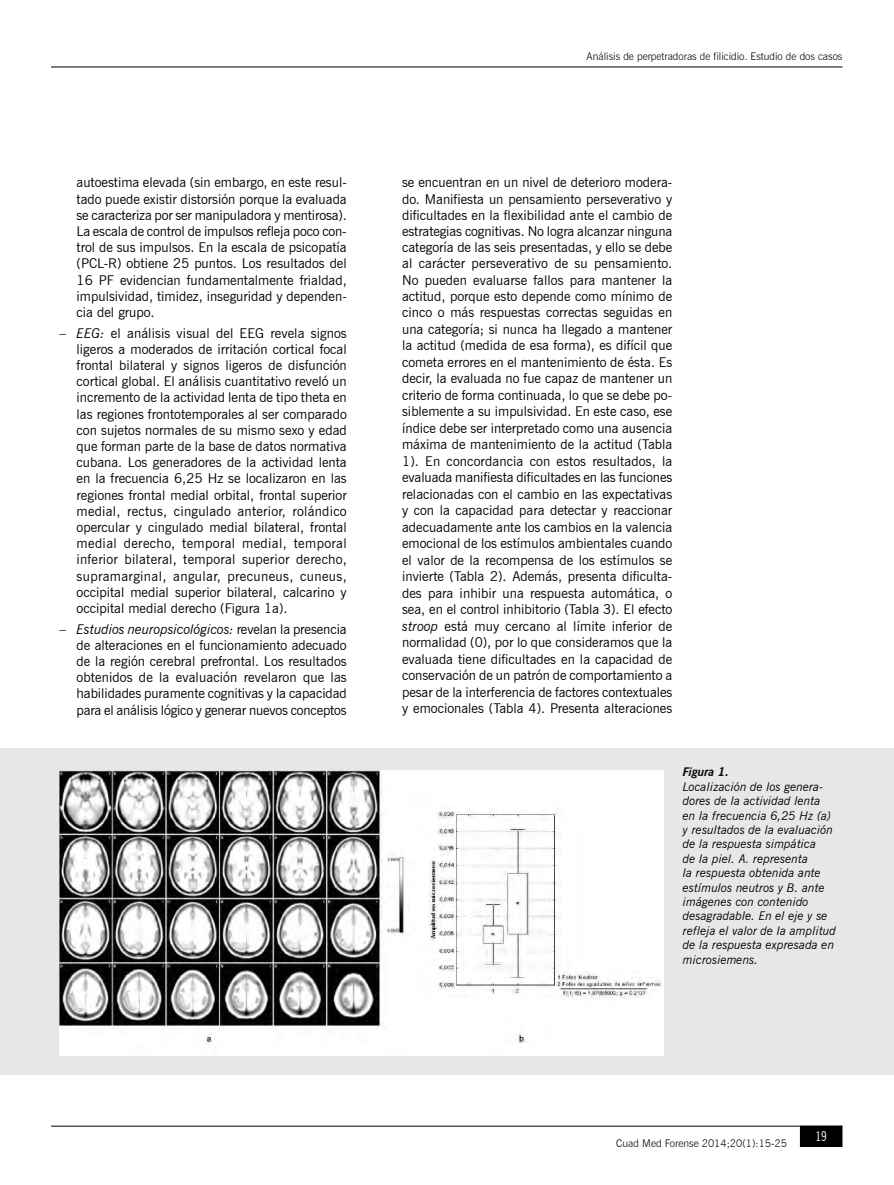
<style>
.page{position:relative;width:894px;height:1185px;background:#fff}
.page>*{position:absolute;margin:0;border:0;box-sizing:border-box;transform-origin:0 0}
.t1{font:13.5px/16.4px "News Gothic BT";color:#000;text-align:justify}
.t2{font:condensed 13.5px "News Gothic BT";color:#fff}
.t3{font:italic 12px/14.4px "News Gothic BT";color:#000}
.t4{font:italic 700 12px "News Gothic BT";color:#000}
.t5{font:300 10.5px "News Gothic BT";color:#000}
.s1{font-style:italic}
</style>
<div class="page">
<hr style="left:51px;top:67px;width:791px;height:1px;background:#000">
<div style="left:800px;top:1126px;width:41px;height:20px;background:#000"></div>
<div style="left:799px;top:1125px;width:43px;height:22px;border:2px solid #000"></div>
<hr style="left:51px;top:1125px;width:791px;height:1px;background:#000">
<div style="left:0;top:748px;width:893px;height:326px;background:#e7e7e7"></div>
<img style="left:60px;top:770px;width:603px;height:285px">
<p class="t1" style="left:77px;top:174px;width:272px">autoestima elevada (sin embargo, en este resul&shy;tado puede existir distorsión porque la evaluada se caracteriza por ser manipuladora y mentirosa).<br>La escala de control de impulsos refleja poco con&shy;trol de sus impulsos. En la escala de psicopatía (PCL-R) obtiene 25 puntos. Los resultados del 16 PF evidencian fundamentalmente frialdad, impulsividad, timidez, inseguridad y dependen&shy;cia del grupo.</p>
<p class="t1" style="left:77px;top:324px;width:272px;text-indent:-17px">– <span class="s1">EEG:</span> el análisis visual del EEG revela signos ligeros a moderados de irritación cortical focal frontal bilateral y signos ligeros de disfunción cortical global. El análisis cuantitativo reveló un incremento de la actividad lenta de tipo theta en las regiones frontotemporales al ser comparado con sujetos normales de su mismo sexo y edad que forman parte de la base de datos normativa cubana. Los generadores de la actividad lenta en la frecuencia 6,25 Hz se localizaron en las regiones frontal medial orbital, frontal superior medial, rectus, cingulado anterior, rolándico opercular y cingulado medial bilateral, frontal medial derecho, temporal medial, temporal inferior bilateral, temporal superior derecho, supramarginal, angular, precuneus, cuneus, occipital medial superior bilateral, calcarino y occipital medial derecho (Figura 1a).</p>
<p class="t1" style="left:77px;top:620px;width:272px;text-indent:-17px">– <span class="s1">Estudios neuropsicológicos:</span> revelan la presencia de alteraciones en el funcionamiento adecuado de la región cerebral prefrontal. Los resultados obtenidos de la evaluación revelaron que las habilidades puramente cognitivas y la capacidad para el análisis lógico y generar nuevos conceptos</p>
<p class="t5" style="left:586px;top:50px;width:257px">Análisis de perpetradoras de filicidio. Estudio de dos casos</p>
<p class="t1" style="left:402px;top:174px;width:272px">se encuentran en un nivel de deterioro modera&shy;do. Manifiesta un pensamiento perseverativo y dificultades en la flexibilidad ante el cambio de estrategias cognitivas. No logra alcanzar ninguna categoría de las seis presentadas, y ello se debe al carácter perseverativo de su pensamiento.<br>No pueden evaluarse fallos para mantener la actitud, porque esto depende como mínimo de cinco o más respuestas correctas seguidas en una categoría; si nunca ha llegado a mantener la actitud (medida de esa forma), es difícil que cometa errores en el mantenimiento de ésta. Es decir, la evaluada no fue capaz de mantener un criterio de forma continuada, lo que se debe po&shy;siblemente a su impulsividad. En este caso, ese índice debe ser interpretado como una ausencia máxima de mantenimiento de la actitud (Tabla 1). En concordancia con estos resultados, la evaluada manifiesta dificultades en las funciones relacionadas con el cambio en las expectativas y con la capacidad para detectar y reaccionar adecuadamente ante los cambios en la valencia emocional de los estímulos ambientales cuando el valor de la recompensa de los estímulos se invierte (Tabla 2). Además, presenta dificulta&shy;des para inhibir una respuesta automática, o sea, en el control inhibitorio (Tabla 3). El efecto <span class="s1">stroop</span> está muy cercano al límite inferior de normalidad (0), por lo que consideramos que la evaluada tiene dificultades en la capacidad de conservación de un patrón de comportamiento a pesar de la interferencia de factores contextuales y emocionales (Tabla 4). Presenta alteraciones</p>
<p class="t4" style="left:682px;top:765px;width:48px">Figura 1.</p>
<p class="t3" style="left:682px;top:779px;width:155px">Localización de los genera&shy;dores de la actividad lenta en la frecuencia 6,25 Hz (a) y resultados de la evaluación de la respuesta simpática<br>de la piel. A. representa<br>la respuesta obtenida ante estímulos neutros y B. ante imágenes con contenido desagradable. En el eje y se refleja el valor de la amplitud de la respuesta expresada en microsiemens.</p>
<p class="t5" style="left:616px;top:1136px;width:172px">Cuad Med Forense 2014;20(1):15-25</p>
<p class="t2" style="left:815px;top:1128px;width:13px">19</p>
</div>
